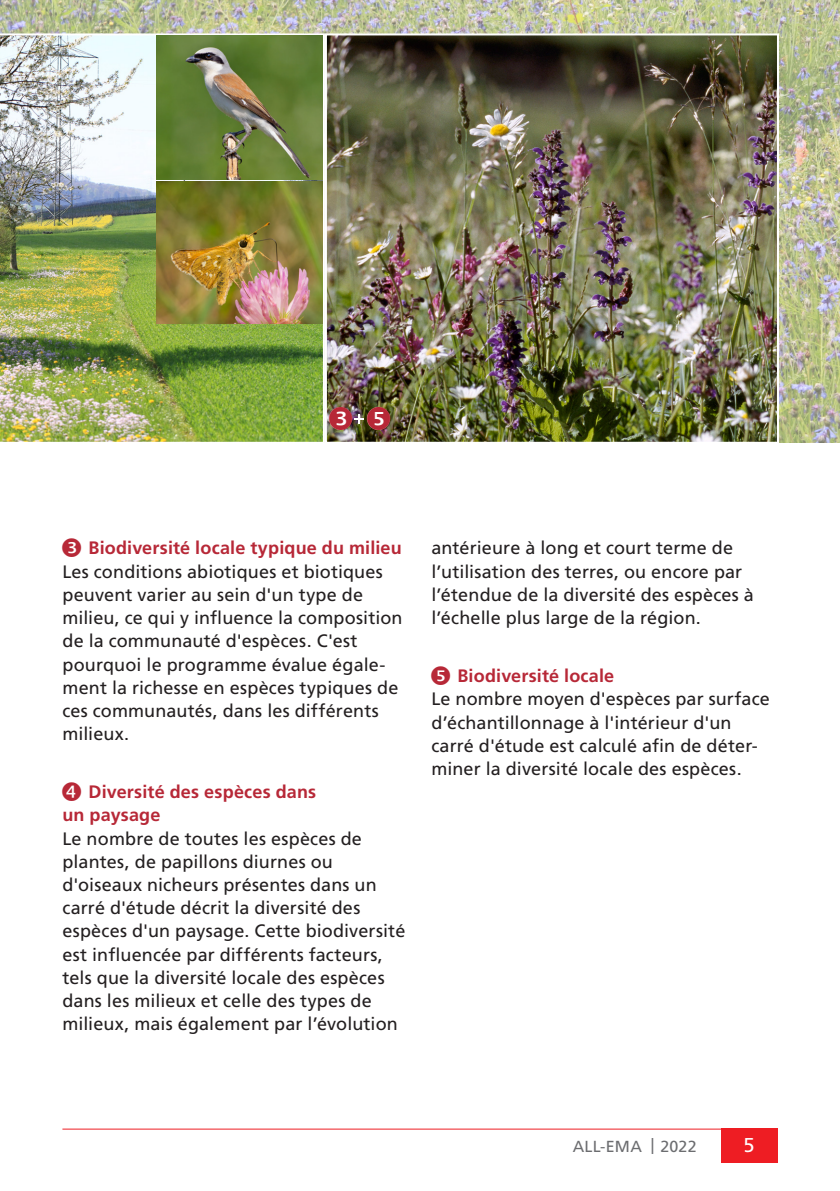
<style>
.page{position:relative;width:840px;height:1191px;background:#fff}
.page>*{position:absolute;margin:0;border:0;box-sizing:border-box;transform-origin:0 0}
.t1{font:20px "Frutiger LT Std";color:#fff}
.Lauftext__Flattersat{font:18px/23.2px "Frutiger LT Std";letter-spacing:.01em;color:#231f20}
._3__Titel_rot{font:700 18px/23.2px "Frutiger LT Std";letter-spacing:.01em;color:#b72837}
.t2{font:16px "Frutiger LT Std";letter-spacing:.015em;color:#6c6d70}
.s1{font-weight:700;color:#b72837}
</style>
<div class="page">
<hr style="left:62px;top:1128px;width:715px;height:1px;background:#ee1d23">
<div style="left:720px;top:1128px;width:57px;height:34px;background:#ee1d23"></div>
<img style="left:0;top:0;width:839px;height:442px">
<img style="left:0;top:32px;width:324px;height:410px">
<img style="left:156px;top:36px;width:166px;height:143px">
<img style="left:156px;top:182px;width:166px;height:141px">
<img style="left:324px;top:32px;width:455px;height:410px">
<svg style="left:329px;top:407px;width:61px;height:23px"></svg>
<p class="_3__Titel_rot" style="left:88px;top:536px;width:315px">Biodiversité locale typique du milieu</p>
<p class="Lauftext__Flattersat" style="left:62px;top:560px;width:341px">Les conditions abiotiques et biotiques peuvent varier au sein d'un type de milieu, ce qui y influence la composition de la communauté d'espèces. C'est pourquoi le programme évalue égale&shy;ment la richesse en espèces typiques de ces communautés, dans les différents milieux.</p>
<p class="_3__Titel_rot" style="left:62px;top:780px;width:255px;text-indent:26px">Diversité des espèces dans un paysage</p>
<p class="Lauftext__Flattersat" style="left:62px;top:827px;width:344px">Le nombre de toutes les espèces de plantes, de papillons diurnes ou d'oiseaux nicheurs présentes dans un carré d'étude décrit la diversité des espèces d'un paysage. Cette biodiversité est influencée par différents facteurs, tels que la diversité locale des espèces dans les milieux et celle des types de milieux, mais également par l’évolution</p>
<p class="Lauftext__Flattersat" style="left:431px;top:537px;width:324px">antérieure à long et court terme de l’utilisation des terres, ou encore par l’étendue de la diversité des espèces à l’échelle plus large de la région.</p>
<p class="Lauftext__Flattersat" style="left:431px;top:664px;width:340px;text-indent:26px"><span class="s1">Biodiversité locale<br></span>Le nombre moyen d'espèces par surface d’échantillonnage à l'intérieur d'un carré d'étude est calculé afin de déter&shy;miner la diversité locale des espèces.</p>
<p class="t2" style="left:572px;top:1137px;width:125px">ALL-EMA | 2022</p>
<p class="t1" style="left:743px;top:1133px;width:13px">5</p>
</div>
